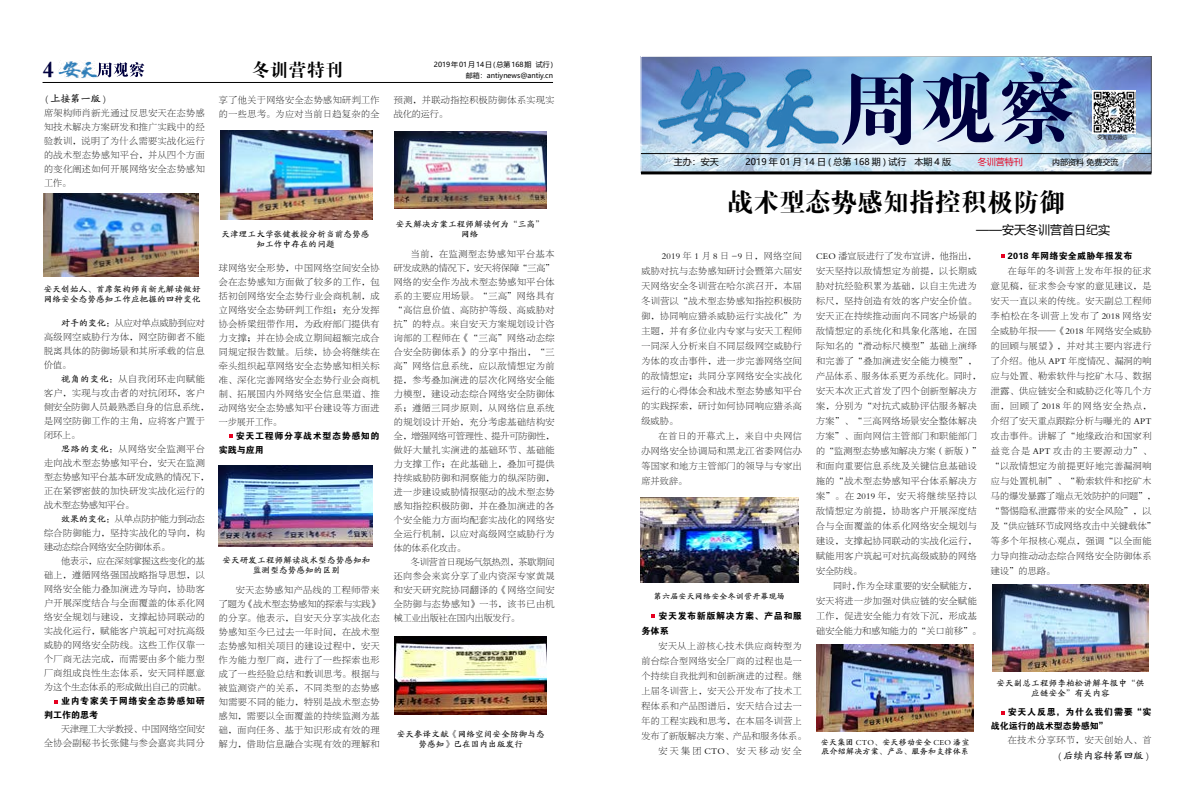
<style>
.page{position:relative;width:1194px;height:808px;background:#fff}
.page>*{position:absolute;margin:0;border:0;box-sizing:border-box;transform-origin:0 0}
.t1{font:26px "FZDBSK GBK1 0";color:#000}
.t2{font:24px "FZDBSK GBK1 0";color:#00003e}
.t3{font:18px "FZDBSK GBK1 0";letter-spacing:.025em;color:#000}
.t4{font:12px "Microsoft Ya Hei";color:#000}
.t5{font:10px "FZBWKSJW GB1 0";color:#000}
.t6{font:9px/14px "FZBSK GBK1 0";letter-spacing:.055em;color:#000;text-align:justify}
.t7{font:9px/14px "FZDHTK GBK1 0";letter-spacing:.07em;color:#000}
.t8{font:9px "Microsoft Ya Hei";color:#000}
.t9{font:9px/14px "FZDHTK GBK1 0";color:#000}
.t10{font:9px "FZBSK GBK1 0";letter-spacing:.025em;color:#000}
.t11{font:9px "FZDHTK GBK1 0";letter-spacing:.025em;color:#000}
.t12{font:9px "FZBSK GBK1 0";letter-spacing:.08em;color:#000}
.t13{font:9px "FZBSK GBK1 0";letter-spacing:.255em;color:#000}
.t14{font:9px "Microsoft Ya Hei";color:#e60020}
.t15{font:8.5px/10px "FZBWKSJW GB1 0";letter-spacing:.025em;color:#000;text-align:center}
.t16{font:8px/9px "FZBWKSJW GB1 0";letter-spacing:.025em;color:#000}
.t17{font:8px "Microsoft Ya Hei";color:#000}
.t18{font:7px/11px "Microsoft Ya Hei";color:#000;text-align:right}
.t19{font:5px "Microsoft Ya Hei";color:#000}
.s1{font-family:"FZBWKSJW GB1 0"}
</style>
<div class="page">
<img style="left:642px;top:58px;width:507px;height:112px">
<div style="left:640px;top:56px;width:511px;height:116px;border:1px solid #fff"></div>
<hr style="left:641px;top:171px;width:510px;height:3px;background:#000">
<hr style="left:641px;top:153px;width:510px;height:1px;background:#000">
<hr style="left:43px;top:82px;width:510px;height:1px;background:#000">
<img style="left:59px;top:60px;width:38px;height:19px">
<svg style="left:97px;top:62px;width:47px;height:15px"></svg>
<svg style="left:651px;top:614px;width:4px;height:4px"></svg>
<svg style="left:1001px;top:254px;width:3px;height:4px"></svg>
<svg style="left:54px;top:700px;width:4px;height:4px"></svg>
<svg style="left:229px;top:434px;width:3px;height:4px"></svg>
<img style="left:641px;top:497px;width:157px;height:85px">
<img style="left:816px;top:645px;width:157px;height:87px">
<img style="left:992px;top:585px;width:156px;height:86px">
<img style="left:44px;top:194px;width:155px;height:83px">
<img style="left:220px;top:131px;width:153px;height:88px">
<img style="left:219px;top:466px;width:154px;height:80px">
<img style="left:394px;top:131px;width:153px;height:78px">
<img style="left:394px;top:637px;width:153px;height:77px">
<img style="left:655px;top:61px;width:188px;height:90px">
<svg style="left:841px;top:72px;width:231px;height:73px;background:#7386ab"></svg>
<img style="left:1092px;top:91px;width:43px;height:43px">
<h2 class="t2" style="left:43px;top:56px;width:13px">4</h2>
<h3 class="t3" style="left:252px;top:60px;width:93px">冬训营特刊</h3>
<p class="t18" style="left:434px;top:59px;width:121px">2019年01月14日(总第168期 试行)邮箱：antiynews@antiy.cn</p>
<p class="t5" style="left:45px;top:93px;width:63px">( 上接第一版 )</p>
<p class="t6" style="left:44px;top:106px;width:162px">席架构师肖新光通过反思安天在态势感知技术解决方案研发和推广实践中的经验教训，说明了为什么需要实战化运行的战术型态势感知平台，并从四个方面的变化阐述如何开展网络安全态势感知工作。</p>
<p class="t15" style="left:44px;top:284px;width:158px;text-align:left">安天创始人、首席架构师肖新光解读做好网络安全态势感知工作应把握的四种变化</p>
<p class="t6" style="left:44px;top:316px;width:162px;text-indent:17px"><span class="s1">对手的变化</span>：从应对单点威胁到应对高级网空威胁行为体，网空防御者不能脱离具体的防御场景和其所承载的信息价值。</p>
<p class="t6" style="left:44px;top:372px;width:167px;text-align:left;text-indent:17px"><span class="s1">视角的变化</span>：从自我闭环走向赋能客户，实现与攻击者的对抗闭环，客户侧安全防御人员最熟悉自身的信息系统，是网空防御工作的主角，应将客户置于闭环上。</p>
<p class="t6" style="left:44px;top:442px;width:167px;text-align:left;text-indent:17px"><span class="s1">思路的变化</span>：从网络安全监测平台走向战术型态势感知平台，安天在监测型态势感知平台基本研发成熟的情况下，正在紧锣密鼓的加快研发实战化运行的战术型态势感知平台。</p>
<p class="t6" style="left:44px;top:512px;width:162px;text-indent:17px"><span class="s1">效果的变化</span>：从单点防护能力到动态综合防御能力，坚持实战化的导向，构建动态综合网络安全防御体系。</p>
<p class="t6" style="left:44px;top:554px;width:163px;text-align:left;text-indent:17px">他表示，应在深刻掌握这些变化的基础上，遵循网络强国战略指导思想，以网络安全能力叠加演进为导向，协助客户开展深度结合与全面覆盖的体系化网络安全规划与建设，支撑起协同联动的实战化运行，赋能客户筑起可对抗高级威胁的网络安全防线。这些工作仅靠一个厂商无法完成，而需要由多个能力型厂商组成良性生态体系，安天同样愿意为这个生态体系的形成做出自己的贡献。</p>
<p class="t7" style="left:44px;top:694px;width:162px;text-indent:17px">业内专家关于网络安全态势感知研判工作的思考</p>
<p class="t6" style="left:44px;top:722px;width:162px;text-align:right">天津理工大学教授、中国网络空间安<br>全协会副秘书长张健与参会嘉宾共同分</p>
<p class="t6" style="left:219px;top:93px;width:162px">享了他关于网络安全态势感知研判工作的一些思考。为应对当前日趋复杂的全</p>
<p class="t6" style="left:394px;top:93px;width:162px">预测，并联动指控积极防御体系实现实战化的运行。</p>
<p class="t15" style="left:221px;top:229px;width:149px">天津理工大学张健教授分析当前态势感知工作中存在的问题</p>
<p class="t6" style="left:219px;top:261px;width:162px">球网络安全形势，中国网络空间安全协会在态势感知方面做了较多的工作，包括初创网络安全态势行业会商机制，成立网络安全态势研判工作组；充分发挥协会桥梁纽带作用，为政府部门提供有力支撑；并在协会成立期间超额完成合同规定报告数量。后续，协会将继续在牵头组织起草网络安全态势感知相关标准、深化完善网络安全态势行业会商机制、拓展国内外网络安全信息渠道、推动网络安全态势感知平台建设等方面进一步展开工作。</p>
<p class="t7" style="left:219px;top:429px;width:162px;text-indent:17px">安天工程师分享战术型态势感知的实践与应用</p>
<p class="t15" style="left:222px;top:555px;width:149px">安天研发工程师解读战术型态势感知和监测型态势感知的区别</p>
<p class="t6" style="left:219px;top:583px;width:162px;text-indent:17px">安天态势感知产品线的工程师带来了题为《战术型态势感知的探索与实践》的分享。他表示，自安天分享实战化态势感知至今已过去一年时间，在战术型态势感知相关项目的建设过程中，安天作为能力型厂商，进行了一些探索也形成了一些经验总结和教训思考。根据与被监测资产的关系，不同类型的态势感知需要不同的能力，特别是战术型态势感知，需要以全面覆盖的持续监测为基础，面向任务、基于知识形成有效的理解力，借助信息融合实现有效的理解和</p>
<p class="t15" style="left:396px;top:219px;width:149px">安天解决方案工程师解读何为“三高”网络</p>
<p class="t6" style="left:394px;top:247px;width:162px;text-indent:17px">当前，在监测型态势感知平台基本研发成熟的情况下，安天将保障“三高”网络的安全作为战术型态势感知平台体系的主要应用场景。“三高”网络具有“高信息价值、高防护等级、高威胁对抗”的特点。来自安天方案规划设计咨询部的工程师在《“三高”网络动态综合安全防御体系》的分享中指出，“三高”网络信息系统，应以敌情想定为前提，参考叠加演进的层次化网络安全能力模型，建设动态综合网络安全防御体系；遵循三同步原则，从网络信息系统的规划设计开始，充分考虑基础结构安全，增强网络可管理性、提升可防御性，做好大量扎实演进的基础环节、基础能力支撑工作；在此基础上，叠加可提供持续威胁防御和洞察能力的纵深防御，进一步建设威胁情报驱动的战术型态势感知指控积极防御，并在叠加演进的各个安全能力方面均配套实战化的网络安全运行机制，以应对高级网空威胁行为体的体系化攻击。</p>
<p class="t6" style="left:394px;top:555px;width:162px;text-indent:17px">冬训营首日现场气氛热烈，茶歇期间还向参会来宾分享了业内资深专家黄晟和安天研究院协同翻译的《网络空间安全防御与态势感知》一书，该书已由机械工业出版社在国内出版发行。</p>
<p class="t15" style="left:397px;top:729px;width:149px">安天参译文献《网络空间安全防御与态势感知》已在国内出版发行</p>
<p class="t19" style="left:1097px;top:134px;width:31px">安天官方微信</p>
<p class="t8" style="left:673px;top:156px;width:46px">主办：安天</p>
<p class="t8" style="left:745px;top:156px;width:207px">2019年01月14日(总第168期)试行 本期4版</p>
<p class="t14" style="left:977px;top:156px;width:46px">冬训营特刊</p>
<p class="t17" style="left:1052px;top:157px;width:68px">内部资料 免费交流</p>
<h1 class="t1" style="left:727px;top:189px;width:340px">战术型态势感知指控积极防御</h1>
<p class="t6" style="left:641px;top:249px;width:162px;line-height:15px;text-indent:21px">2019 年 1 月 8 日 -9 日，网络空间威胁对抗与态势感知研讨会暨第六届安天网络安全冬训营在哈尔滨召开，本届冬训营以“战术型态势感知指控积极防御，协同响应猎杀威胁运行实战化”为主题，并有多位业内专家与安天工程师一同深入分析来自不同层级网空威胁行为体的攻击事件，进一步完善网络空间的敌情想定；共同分享网络安全实战化运行的心得体会和战术型态势感知平台的实践探索，研讨如何协同响应猎杀高级威胁。</p>
<p class="t6" style="left:641px;top:429px;width:162px;line-height:15px;text-indent:17px">在首日的开幕式上，来自中央网信办网络安全协调局和黑龙江省委网信办等国家和地方主管部门的领导与专家出席并致辞。</p>
<p class="t16" style="left:654px;top:592px;width:132px">第六届安天网络安全冬训营开幕现场</p>
<p class="t7" style="left:641px;top:609px;width:162px;line-height:15px;text-indent:17px">安天发布新版解决方案、产品和服务体系</p>
<p class="t6" style="left:658px;top:639px;width:145px">安天从上游核心技术供应商转型为</p>
<p class="t6" style="left:641px;top:654px;width:162px">前台综合型网络安全厂商的过程也是一</p>
<p class="t6" style="left:641px;top:669px;width:162px">个持续自我批判和创新演进的过程。继</p>
<p class="t6" style="left:641px;top:684px;width:162px">上届冬训营上，安天公开发布了技术工</p>
<p class="t6" style="left:641px;top:699px;width:162px">程体系和产品图谱后，安天结合过去一</p>
<p class="t6" style="left:641px;top:714px;width:162px">年的工程实践和思考，在本届冬训营上</p>
<p class="t10" style="left:641px;top:731px;width:166px">发布了新版解决方案、产品和服务体系。</p>
<p class="t13" style="left:658px;top:746px;width:145px">安天集团CTO、安天移动安全</p>
<h3 class="t4" style="left:976px;top:222px;width:135px">——安天冬训营首日纪实</h3>
<p class="t6" style="left:816px;top:249px;width:166px;line-height:15px;text-align:left">CEO 潘宣辰进行了发布宣讲，他指出，安天坚持以敌情想定为前提，以长期威胁对抗经验积累为基础，以自主先进为标尺，坚持创造有效的客户安全价值。安天正在持续推动面向不同客户场景的敌情想定的系统化和具象化落地，在国际知名的“滑动标尺模型”基础上演绎和完善了“叠加演进安全能力模型”，产品体系、服务体系更为系统化。同时，安天本次正式首发了四个创新型解决方案，分别为“对抗式威胁评估服务解决方案”、“三高网络场景安全整体解决方案”、面向网信主管部门和职能部门的“监测型态势感知解决方案（新版）”和面向重要信息系统及关键信息基础设施的“战术型态势感知平台体系解决方案”。在 2019 年，安天将继续坚持以敌情想定为前提，协助客户开展深度结合与全面覆盖的体系化网络安全规划与建设，支撑起协同联动的实战化运行，赋能用客户筑起可对抗高级威胁的网络安全防线。</p>
<p class="t6" style="left:816px;top:579px;width:166px;line-height:15px;text-align:left;text-indent:17px">同时，作为全球重要的安全赋能方，安天将进一步加强对供应链的安全赋能工作，促进安全能力有效下沉，形成基础安全能力和感知能力的“关口前移”。</p>
<p class="t11" style="left:1007px;top:251px;width:126px">2018 年网络安全威胁年报发布</p>
<p class="t6" style="left:990px;top:264px;width:166px;line-height:15px;text-align:left;text-indent:17px">在每年的冬训营上发布年报的征求意见稿，征求参会专家的意见建议，是安天一直以来的传统。安天副总工程师李柏松在冬训营上发布了 2018 网络安全威胁年报——《2018 年网络安全威胁的回顾与展望》，并对其主要内容进行了介绍。他从 APT 年度情况、漏洞的响应与处置、勒索软件与挖矿木马、数据泄露、供应链安全和威胁泛化等几个方面，回顾了 2018 年的网络安全热点，介绍了安天重点跟踪分析与曝光的 APT攻击事件。讲解了“地缘政治和国家利益竞合是 APT 攻击的主要源动力”、“以敌情想定为前提更好地完善漏洞响应与处置机制”、“勒索软件和挖矿木马的爆发暴露了端点无效防护的问题”，“警惕隐私泄露带来的安全风险”，以及“供应链环节成网络攻击中关键载体”等多个年报核心观点，强调“以全面能力导向推动动态综合网络安全防御体系建设”的思路。</p>
<p class="t16" style="left:821px;top:738px;width:150px">安天集团 CTO、安天移动安全 CEO 潘宣辰介绍解决方案、产品、服务和支撑体系</p>
<p class="t15" style="left:996px;top:678px;width:149px">安天副总工程师李柏松讲解年报中“供应链安全”有关内容</p>
<p class="t9" style="left:990px;top:705px;width:162px;text-indent:17px">安天人反思，为什么我们需要“实战化运行的战术型态势感知”</p>
<p class="t12" style="left:1007px;top:735px;width:145px">在技术分享环节，安天创始人、首</p>
<p class="t5" style="left:1057px;top:751px;width:93px">( 后续内容转第四版 )</p>
</div>
